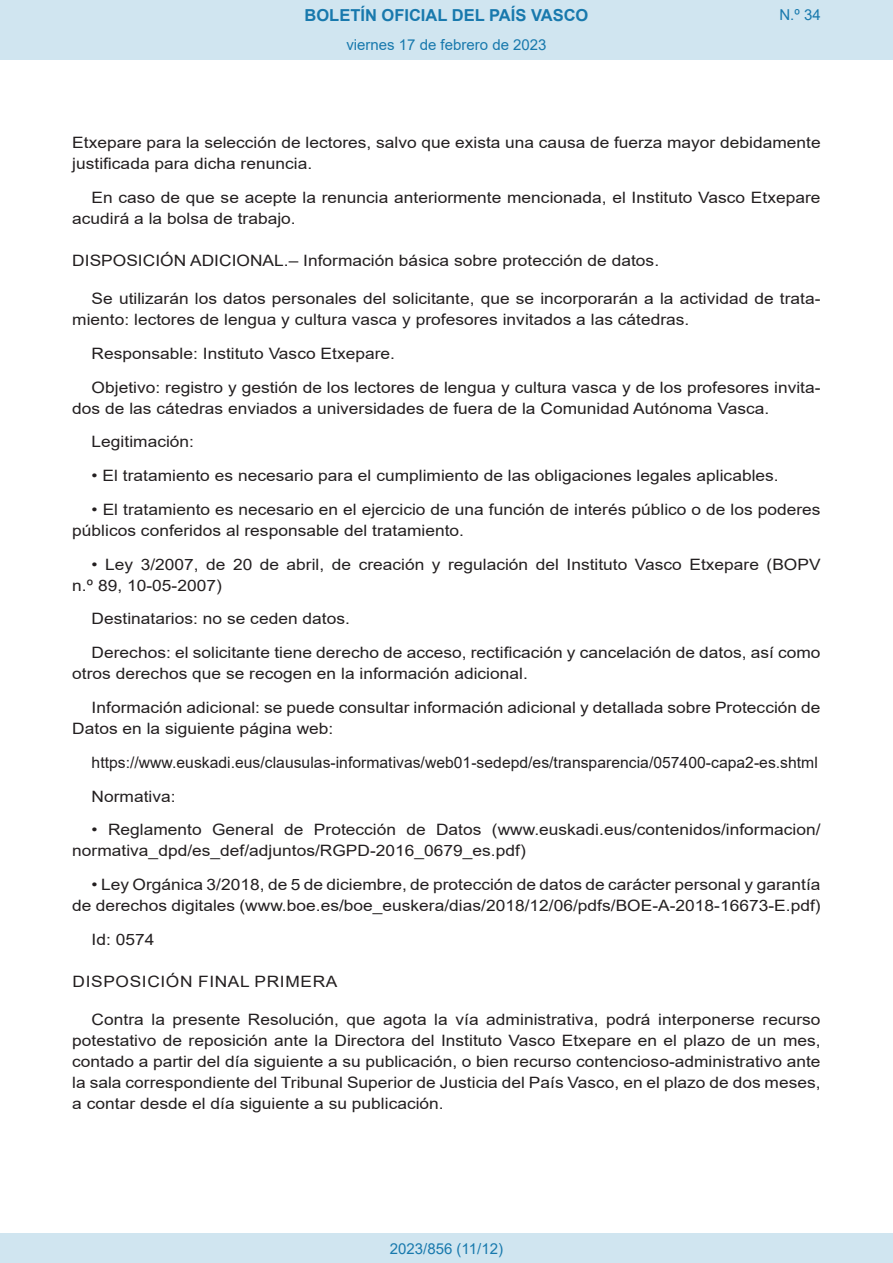
<style>
.page{position:relative;width:893px;height:1263px;background:#fff}
.page>*{position:absolute;margin:0;border:0;box-sizing:border-box;transform-origin:0 0}
.t1{font:700 16.5px "Arial";color:#1879ad}
.BOPVDetalle{font:15.6px/21px "Arial";color:#231f20;scale:1.11 1}
.BOPVDetalle-2{font:15.6px "Arial";color:#231f20}
.BOPVDisposicionTitul{font:15.6px "Arial";color:#231f20;scale:1.11 1}
.BOPVDisposicion{font:15.6px "Arial";letter-spacing:.035em;color:#231f20;scale:1.11 1}
.Paginacion_Centro{font:15px "Arial";color:#1879ad}
</style>
<div class="page">
<div style="left:0;top:0;width:893px;height:60px;background:#d0e5f0"></div>
<div style="left:0;top:1233px;width:893px;height:30px;background:#d0e5f0"></div>
<p class="t1" style="left:305px;top:3px;width:285px">BOLETÍN OFICIAL DEL PAÍS VASCO</p>
<p class="Paginacion_Centro" style="left:346px;top:35px;width:202px">viernes 17 de febrero de 2023</p>
<p class="Paginacion_Centro" style="left:779px;top:5px;width:43px">N.º 34</p>
<p class="BOPVDetalle" style="left:72px;top:132px;width:676px">Etxepare para la selección de lectores, salvo que exista una causa de fuerza mayor debidamente justificada para dicha renuncia.</p>
<p class="BOPVDetalle" style="left:72px;top:187px;width:676px;text-indent:19px">En caso de que se acepte la renuncia anteriormente mencionada, el Instituto Vasco Etxepare acudirá a la bolsa de trabajo.</p>
<p class="BOPVDisposicionTitul" style="left:72px;top:250px;width:530px">DISPOSICIÓN ADICIONAL.– Información básica sobre protección de datos.</p>
<p class="BOPVDetalle" style="left:72px;top:288px;width:676px;text-indent:19px">Se utilizarán los datos personales del solicitante, que se incorporarán a la actividad de trata&shy;miento: lectores de lengua y cultura vasca y profesores invitados a las cátedras.</p>
<p class="BOPVDetalle" style="left:92px;top:343px;width:275px">Responsable: Instituto Vasco Etxepare.</p>
<p class="BOPVDetalle" style="left:72px;top:377px;width:676px;text-indent:19px">Objetivo: registro y gestión de los lectores de lengua y cultura vasca y de los profesores invita&shy;dos de las cátedras enviados a universidades de fuera de la Comunidad Autónoma Vasca.</p>
<p class="BOPVDetalle" style="left:92px;top:431px;width:94px">Legitimación:</p>
<p class="BOPVDetalle" style="left:92px;top:465px;width:620px">• El tratamiento es necesario para el cumplimiento de las obligaciones legales aplicables.</p>
<p class="BOPVDetalle" style="left:72px;top:499px;width:676px;text-indent:19px">• El tratamiento es necesario en el ejercicio de una función de interés público o de los poderes públicos conferidos al responsable del tratamiento.</p>
<p class="BOPVDetalle" style="left:72px;top:554px;width:676px;text-indent:19px">• Ley 3/2007, de 20 de abril, de creación y regulación del Instituto Vasco Etxepare (BOPV n.º 89, 10-05-2007)</p>
<p class="BOPVDetalle" style="left:92px;top:608px;width:234px">Destinatarios: no se ceden datos.</p>
<p class="BOPVDetalle" style="left:72px;top:642px;width:676px;text-indent:19px">Derechos: el solicitante tiene derecho de acceso, rectificación y cancelación de datos, así como otros derechos que se recogen en la información adicional.</p>
<p class="BOPVDetalle" style="left:72px;top:697px;width:676px;text-indent:19px">Información adicional: se puede consultar información adicional y detallada sobre Protección de<br>Datos en la siguiente página web:</p>
<p class="BOPVDetalle-2" style="left:92px;top:751px;width:728px">https://www.euskadi.eus/clausulas-informativas/web01-sedepd/es/transparencia/057400-capa2-es.shtml</p>
<p class="BOPVDetalle" style="left:92px;top:785px;width:77px">Normativa:</p>
<p class="BOPVDetalle" style="left:72px;top:819px;width:676px;text-indent:19px">• Reglamento General de Protección de Datos (www.euskadi.eus/contenidos/informacion/ normativa_dpd/es_def/adjuntos/RGPD-2016_0679_es.pdf)</p>
<p class="BOPVDetalle" style="left:72px;top:874px;width:676px;text-align:right">• Ley Orgánica 3/2018, de 5 de diciembre, de protección de datos de carácter personal y garantía de derechos digitales (www.boe.es/boe_euskera/dias/2018/12/06/pdfs/BOE-A-2018-16673-E.pdf)</p>
<p class="BOPVDetalle" style="left:92px;top:929px;width:58px">Id: 0574</p>
<p class="BOPVDisposicion" style="left:73px;top:971px;width:240px">DISPOSICIÓN FINAL PRIMERA</p>
<p class="BOPVDetalle" style="left:72px;top:1009px;width:676px;text-align:justify;text-indent:19px">Contra la presente Resolución, que agota la vía administrativa, podrá interponerse recurso potestativo de reposición ante la Directora del Instituto Vasco Etxepare en el plazo de un mes, contado a partir del día siguiente a su publicación, o bien recurso contencioso-administrativo ante la sala correspondiente del Tribunal Superior de Justicia del País Vasco, en el plazo de dos meses, a contar desde el día siguiente a su publicación.</p>
<p class="Paginacion_Centro" style="left:390px;top:1238px;width:115px">2023/856 (11/12)</p>
</div>
